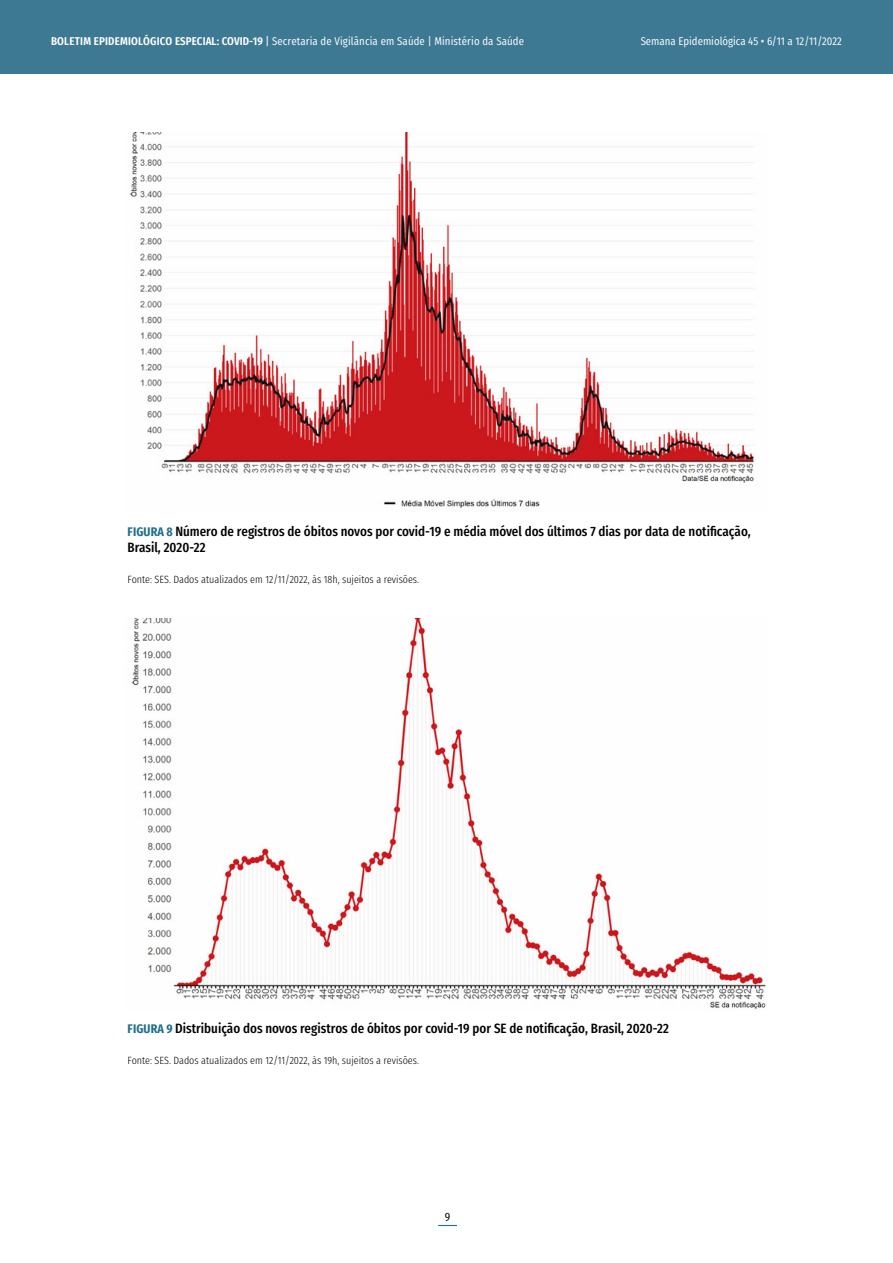
<style>
.page{position:relative;width:893px;height:1263px;background:#fff}
.page>*{position:absolute;margin:0;border:0;box-sizing:border-box;transform-origin:0 0}
.t1{font:500 13.5px/16.5px "Fira Sans Condensed";color:#000}
.t2{font:12px "Fira Sans Condensed";color:#000}
.t3{font:11.25px "Fira Sans Condensed";letter-spacing:.01em;color:#fff}
.t4{font:300 10.5px "Fira Sans Condensed";color:#000}
.s1{font-weight:600}
.s2{font-style:inherit}
.s3{font-weight:600;color:#e2e6eb}
.s4{font-weight:700;font-size:12.45px;color:#22708c}
</style>
<div class="page">
<div style="left:0;top:0;width:893px;height:74px;background:#3e7994"></div>
<svg style="left:438px;top:1225px;width:19px;height:1px"></svg>
<img style="left:129px;top:132px;width:625px;height:377px">
<img style="left:131px;top:619px;width:635px;height:391px">
<p class="t3" style="left:51px;top:30px;width:474px"><span class="s1">BOLETIM EPIDEMIOLÓGICO ESPECIAL: COVID-19</span> <span class="s2">|</span> Secretaria de Vigilância em Saúde | Ministério da Saúde</p>
<p class="t3" style="left:641px;top:30px;width:203px">Semana Epidemiológica 45 <span class="s3">•</span> 6/11 a 12/11/2022</p>
<p class="t1" style="left:128px;top:521px;width:625px"><span class="s4">FIGURA 8</span> Número de registros de óbitos novos por covid-19 e média móvel dos últimos 7 dias por data de notificação,<br>Brasil, 2020-22</p>
<p class="t4" style="left:128px;top:570px;width:293px">Fonte: SES. Dados atualizados em 12/11/2022, às 18h, sujeitos a revisões.</p>
<p class="t1" style="left:128px;top:1018px;width:543px"><span class="s4">FIGURA 9</span> Distribuição dos novos registros de óbitos por covid-19 por SE de notificação, Brasil, 2020-22</p>
<p class="t4" style="left:128px;top:1050px;width:293px">Fonte: SES. Dados atualizados em 12/11/2022, às 19h, sujeitos a revisões.</p>
<p class="t2" style="left:445px;top:1205px;width:7px">9</p>
</div>
